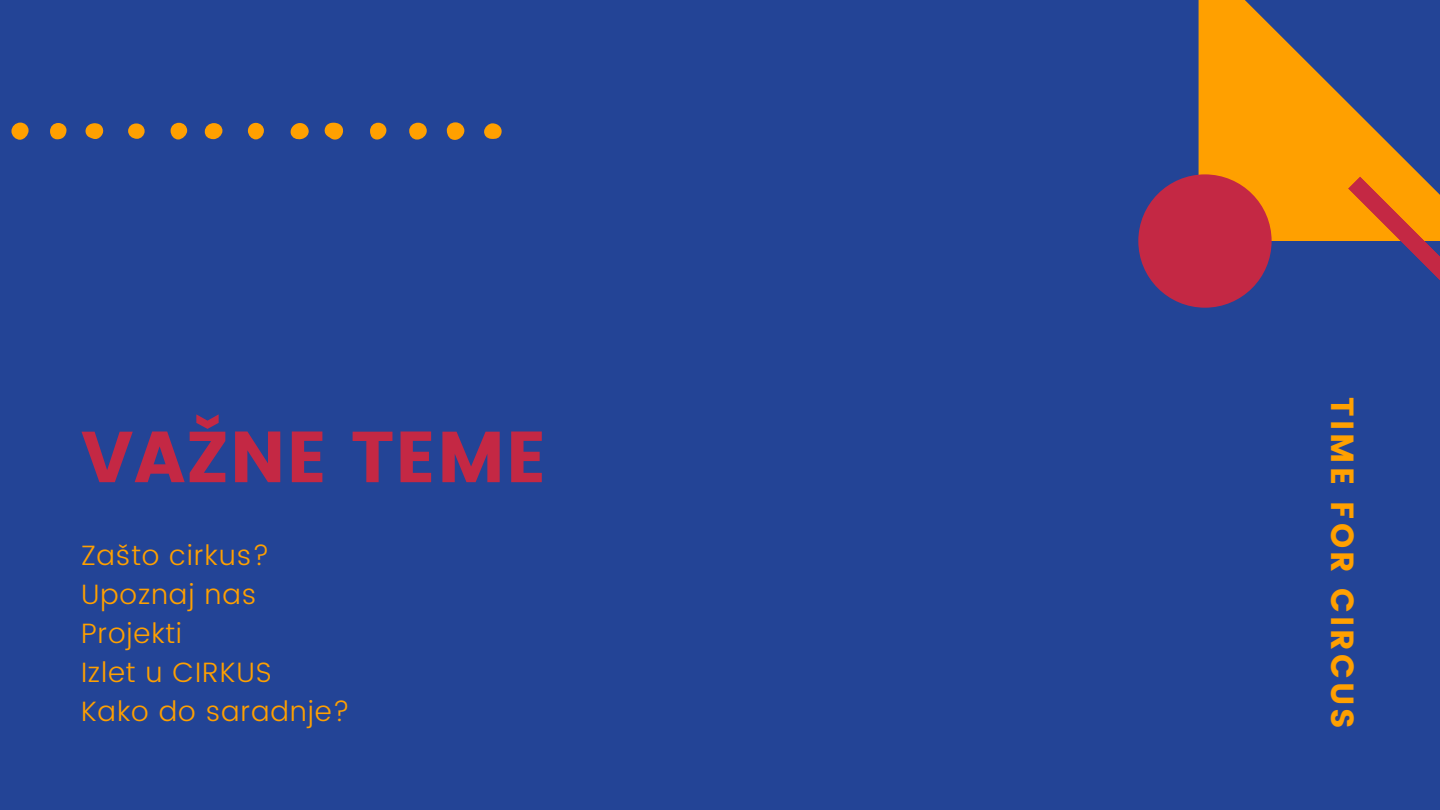
<style>
.page{position:relative;width:1440px;height:810px;background:#234496}
.page>*{position:absolute;margin:0;border:0;box-sizing:border-box;transform-origin:0 0}
.t1{font:72px "Poppins";letter-spacing:.01em;color:#c42844}
.t2{font:32px "Poppins";letter-spacing:.1em;color:#ffa000}
.t3{font:300 28px "Poppins";letter-spacing:.03em;color:#ffa000}
</style>
<div class="page">
<svg style="left:1199px;top:0;width:222px;height:241px;fill:#ffa000"></svg>
<div style="left:1138px;top:174px;width:134px;height:134px;background:#c42844;border-radius:50%"></div>
<svg style="left:1348px;top:176px;width:92px;height:104px"></svg>
<svg style="left:324px;top:123px;width:20px;height:17px"></svg>
<div style="left:447px;top:122px;width:17px;height:18px;background:#ffa000;border-radius:50%"></div>
<div style="left:409px;top:123px;width:18px;height:17px;background:#ffa000;border-radius:8px"></div>
<svg style="left:290px;top:123px;width:19px;height:17px"></svg>
<div style="left:11px;top:123px;width:18px;height:17px;background:#ffa000;border-radius:8px"></div>
<div style="left:205px;top:123px;width:18px;height:16px;background:#ffa000;border-radius:50%"></div>
<svg style="left:85px;top:123px;width:19px;height:16px"></svg>
<svg style="left:370px;top:123px;width:16px;height:17px"></svg>
<svg style="left:484px;top:123px;width:18px;height:16px"></svg>
<div style="left:171px;top:123px;width:16px;height:17px;background:#ffa000;border-radius:8px"></div>
<svg style="left:50px;top:123px;width:17px;height:16px"></svg>
<svg style="left:248px;top:123px;width:16px;height:16px"></svg>
<div style="left:128px;top:123px;width:17px;height:16px;background:#ffa000;border-radius:50%"></div>
<h1 class="t1" style="left:81px;top:415px;width:467px">VAŽNE TEME</h1>
<p class="t3" style="left:81px;top:539px;width:190px">Zašto cirkus?</p>
<p class="t3" style="left:81px;top:578px;width:177px">Upoznaj nas</p>
<p class="t3" style="left:81px;top:617px;width:103px">Projekti</p>
<p class="t3" style="left:81px;top:656px;width:192px">Izlet u CIRKUS</p>
<p class="t3" style="left:81px;top:695px;width:270px">Kako do saradnje?</p>
<p class="t2" style="left:1361px;top:397px;width:333px;rotate:90deg">TIME FOR CIRCUS</p>
</div>
